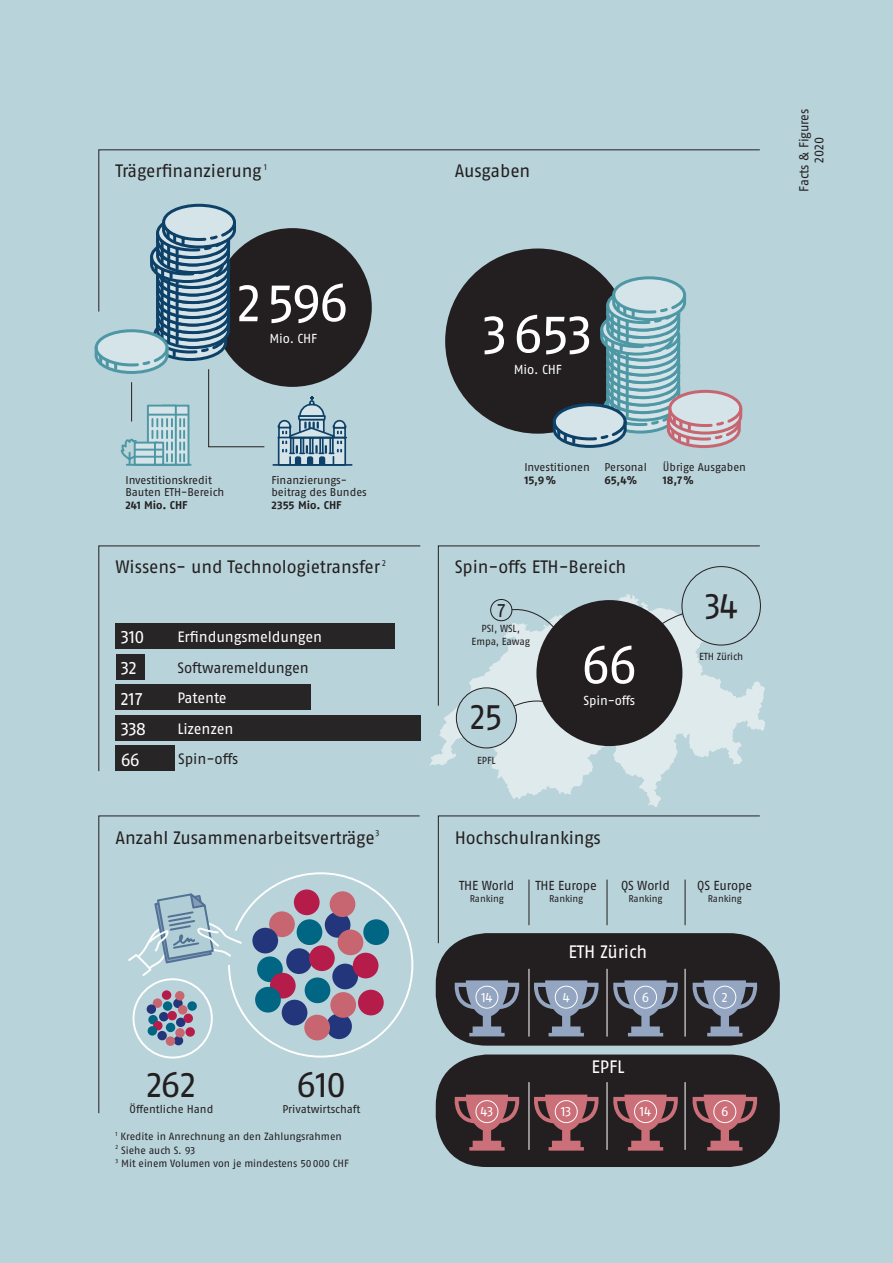
<style>
.page{position:relative;width:893px;height:1263px;background:#b8d3da}
.page>*{position:absolute;margin:0;border:0;box-sizing:border-box;transform-origin:0 0}
.t1{font:54px "Fago OT";letter-spacing:-.05em;color:#fff}
.t2{font:36px "Fago OT";letter-spacing:-.04em;color:#231f20}
.t3{font:36px "Fago OT";letter-spacing:-.04em;color:#231f20;scale:.96 1}
.t4{font:19.5px "Fago OT";color:#231f20}
.t5{font:18px "Fago OT";letter-spacing:-.01em;color:#231f20}
.t6{font:18px/30.6px "Fago OT";letter-spacing:-.01em;color:#fff}
.t7{font:15px/30.5px "Fago OT";letter-spacing:-.01em;color:#fff}
.t8{font:15px "Fago OT";letter-spacing:-.005em;color:#231f20}
.t9{font:13.5px "Fago OT";letter-spacing:-.025em;color:#fff}
.t10{font:13.05px/15px "Fago OT";letter-spacing:-.005em;color:#231f20;text-align:center}
.t11{font:13.05px "Fago OT";letter-spacing:-.01em;color:#fff}
.t12{font:11.25px/12.8px "Fago OT";letter-spacing:-.005em;color:#231f20}
.t13{font:700 11.25px "Fago OT";letter-spacing:-.005em;color:#231f20}
.t14{font:10.5px/13.5px "Fago OT";letter-spacing:-.005em;color:#231f20}
.t15{font:10.2px/12.6px "Fago OT";letter-spacing:-.01em;color:#231f20;text-align:center}
.t16{font:9.75px "Fago OT";letter-spacing:-.01em;color:#231f20}
</style>
<div class="page">
<svg style="left:98px;top:149px;width:662px;height:158px"></svg>
<hr style="left:273px;top:464px;width:79px;height:2px;background:#0e4168">
<svg style="left:276px;top:397px;width:72px;height:69px"></svg>
<svg style="left:438px;top:545px;width:322px;height:49px"></svg>
<svg style="left:98px;top:545px;width:323px;height:227px"></svg>
<div style="left:436px;top:933px;width:344px;height:113px;background:#231f20;border-radius:51px"></div>
<div style="left:436px;top:1054px;width:344px;height:113px;background:#231f20;border-radius:51px"></div>
<svg style="left:455px;top:980px;width:64px;height:56px"></svg>
<svg style="left:534px;top:980px;width:64px;height:56px"></svg>
<svg style="left:613px;top:980px;width:65px;height:56px"></svg>
<svg style="left:693px;top:980px;width:64px;height:56px"></svg>
<svg style="left:455px;top:1094px;width:64px;height:56px"></svg>
<svg style="left:534px;top:1094px;width:64px;height:56px"></svg>
<svg style="left:613px;top:1094px;width:65px;height:56px"></svg>
<svg style="left:693px;top:1094px;width:64px;height:56px"></svg>
<hr style="left:529px;top:969px;width:1px;height:67px;background:#fff">
<hr style="left:607px;top:969px;width:1px;height:67px;background:#fff">
<hr style="left:685px;top:969px;width:1px;height:67px;background:#fff">
<hr style="left:529px;top:1082px;width:1px;height:68px;background:#fff">
<hr style="left:607px;top:1082px;width:1px;height:68px;background:#fff">
<hr style="left:685px;top:1082px;width:1px;height:68px;background:#fff">
<div style="left:713px;top:986px;width:23px;height:22px;border:1px solid #fff;border-radius:50%"></div>
<div style="left:634px;top:986px;width:23px;height:22px;border:1px solid #fff;border-radius:50%"></div>
<div style="left:555px;top:986px;width:23px;height:22px;border:1px solid #fff;border-radius:50%"></div>
<div style="left:476px;top:986px;width:22px;height:22px;border:1px solid #fff;border-radius:50%"></div>
<div style="left:634px;top:1100px;width:23px;height:23px;border:1px solid #fff;border-radius:50%"></div>
<div style="left:555px;top:1100px;width:22px;height:23px;border:1px solid #fff;border-radius:50%"></div>
<div style="left:476px;top:1100px;width:22px;height:23px;border:1px solid #fff;border-radius:50%"></div>
<div style="left:713px;top:1100px;width:23px;height:23px;border:1px solid #fff;border-radius:50%"></div>
<svg style="left:438px;top:815px;width:322px;height:129px"></svg>
<svg style="left:98px;top:815px;width:322px;height:299px"></svg>
<svg style="left:430px;top:594px;width:335px;height:213px"></svg>
<svg style="left:509px;top:606px;width:61px;height:49px"></svg>
<svg style="left:628px;top:602px;width:107px;height:68px"></svg>
<svg style="left:126px;top:864px;width:288px;height:194px"></svg>
<div style="left:536px;top:600px;width:146px;height:146px;background:#231f20;border-radius:50%"></div>
<div style="left:116px;top:746px;width:59px;height:25px;background:#282526"></div>
<div style="left:116px;top:654px;width:28px;height:25px;background:#282526"></div>
<div style="left:116px;top:684px;width:195px;height:26px;background:#282526"></div>
<div style="left:116px;top:715px;width:305px;height:25px;background:#282526"></div>
<div style="left:116px;top:623px;width:279px;height:26px;background:#282526"></div>
<div style="left:682px;top:567px;width:78px;height:78px;background:#b8d3da;border-radius:50%"></div>
<div style="left:682px;top:566px;width:79px;height:79px;border:1px solid #231f20;border-radius:50%"></div>
<svg style="left:507px;top:696px;width:56px;height:33px"></svg>
<div style="left:456px;top:688px;width:60px;height:60px;background:#b8d3da;border-radius:50%"></div>
<div style="left:456px;top:688px;width:61px;height:60px;border:1px solid #231f20;border-radius:50%"></div>
<div style="left:445px;top:248px;width:185px;height:186px;background:#231f20;border-radius:50%"></div>
<svg style="left:551px;top:275px;width:193px;height:173px"></svg>
<div style="left:213px;top:228px;width:159px;height:159px;background:#231f20;border-radius:50%"></div>
<svg style="left:94px;top:202px;width:171px;height:264px"></svg>
<hr style="left:529px;top:879px;width:1px;height:46px;background:#231f20">
<hr style="left:607px;top:879px;width:1px;height:46px;background:#231f20">
<hr style="left:685px;top:879px;width:1px;height:46px;background:#231f20">
<div style="left:491px;top:599px;width:21px;height:22px;background:#b8d3da;border-radius:50%"></div>
<div style="left:490px;top:599px;width:22px;height:22px;border:1px solid #231f20;border-radius:50%"></div>
<h3 class="t5" style="left:116px;top:160px;width:153px">Trägerfinanzierung <sup>1</sup></h3>
<h3 class="t5" style="left:455px;top:160px;width:77px">Ausgaben</h3>
<h1 class="t1" style="left:237px;top:270px;width:114px">2596</h1>
<p class="t11" style="left:269px;top:330px;width:49px">Mio. CHF</p>
<p class="t12" style="left:125px;top:473px;width:100px">Investitionskredit<br>Bauten ETH-Bereich</p>
<p class="t13" style="left:125px;top:498px;width:64px">241 Mio. CHF</p>
<p class="t12" style="left:271px;top:473px;width:97px">Finanzierungs&shy;beitrag des Bundes</p>
<p class="t13" style="left:271px;top:498px;width:72px">2355 Mio. CHF</p>
<h3 class="t5" style="left:116px;top:556px;width:272px">Wissens- und Technologietransfer <sup>2</sup></h3>
<h3 class="t6" style="left:121px;top:622px;width:27px">310<br>32<br>217<br>338<br>66</h3>
<h3 class="t7" style="left:177px;top:621px;width:146px">Erfindungsmeldungen</h3>
<h3 class="t8" style="left:177px;top:658px;width:133px">Softwaremeldungen</h3>
<h3 class="t7" style="left:177px;top:683px;width:57px">Patente<br>Lizenzen</h3>
<h3 class="t8" style="left:178px;top:750px;width:62px">Spin-offs</h3>
<h3 class="t5" style="left:116px;top:827px;width:265px">Anzahl Zusammenarbeitsverträge<sup>3</sup></h3>
<h2 class="t2" style="left:147px;top:1063px;width:51px">262</h2>
<h2 class="t2" style="left:296px;top:1063px;width:52px">610</h2>
<p class="t12" style="left:130px;top:1102px;width:85px">Öffentliche Hand</p>
<p class="t12" style="left:282px;top:1102px;width:80px">Privatwirtschaft</p>
<p class="t14" style="left:116px;top:1130px;width:235px"><sup>1</sup> Kredite in Anrechnung an den Zahlungsrahmen<br><sup>2</sup> Siehe auch S. 93<br><sup>3</sup> Mit einem Volumen von je mindestens 50000 CHF</p>
<h1 class="t1" style="left:482px;top:301px;width:112px">3653</h1>
<p class="t11" style="left:514px;top:362px;width:49px">Mio. CHF</p>
<p class="t12" style="left:524px;top:460px;width:67px">Investitionen</p>
<p class="t13" style="left:524px;top:473px;width:33px">15,9%</p>
<p class="t12" style="left:604px;top:460px;width:44px">Personal</p>
<p class="t13" style="left:604px;top:473px;width:34px">65,4%</p>
<p class="t12" style="left:663px;top:460px;width:85px">Übrige Ausgaben</p>
<p class="t13" style="left:663px;top:473px;width:32px">18,7%</p>
<h3 class="t5" style="left:455px;top:556px;width:173px">Spin-offs ETH-Bereich</h3>
<h3 class="t4" style="left:497px;top:599px;width:9px">7</h3>
<h2 class="t3" style="left:705px;top:583px;width:36px">34</h2>
<p class="t15" style="left:472px;top:622px;width:60px">PSI, WSL,<br>Empa, Eawag</p>
<h2 class="t3" style="left:470px;top:695px;width:35px">25</h2>
<p class="t15" style="left:477px;top:754px;width:20px">EPFL</p>
<h1 class="t1" style="left:581px;top:632px;width:58px">66</h1>
<p class="t15" style="left:699px;top:650px;width:46px">ETH Zürich</p>
<p class="t11" style="left:584px;top:693px;width:53px">Spin-offs</p>
<h3 class="t5" style="left:455px;top:827px;width:148px">Hochschulrankings</h3>
<p class="t10" style="left:459px;top:877px;width:57px">THE World</p>
<p class="t16" style="left:470px;top:892px;width:35px">Ranking</p>
<p class="t10" style="left:535px;top:877px;width:63px">THE Europe</p>
<p class="t16" style="left:549px;top:892px;width:35px">Ranking</p>
<p class="t10" style="left:621px;top:877px;width:50px">QS World</p>
<p class="t16" style="left:628px;top:892px;width:35px">Ranking</p>
<h3 class="t6" style="left:568px;top:936px;width:80px">ETH Zürich</h3>
<p class="t10" style="left:697px;top:877px;width:57px">QS Europe</p>
<p class="t16" style="left:708px;top:892px;width:35px">Ranking</p>
<p class="t9" style="left:481px;top:989px;width:13px">14</p>
<p class="t9" style="left:563px;top:989px;width:9px">4</p>
<p class="t9" style="left:642px;top:989px;width:9px">6</p>
<p class="t9" style="left:722px;top:989px;width:7px">2</p>
<h3 class="t6" style="left:591px;top:1051px;width:35px">EPFL</h3>
<p class="t9" style="left:480px;top:1103px;width:14px">43</p>
<p class="t9" style="left:561px;top:1103px;width:12px">13</p>
<p class="t9" style="left:640px;top:1103px;width:13px">14</p>
<p class="t9" style="left:721px;top:1103px;width:9px">6</p>
<p class="t10" style="left:796px;top:192px;width:85px;rotate:-90deg">Facts &amp; Figures<br>2020</p>
</div>
